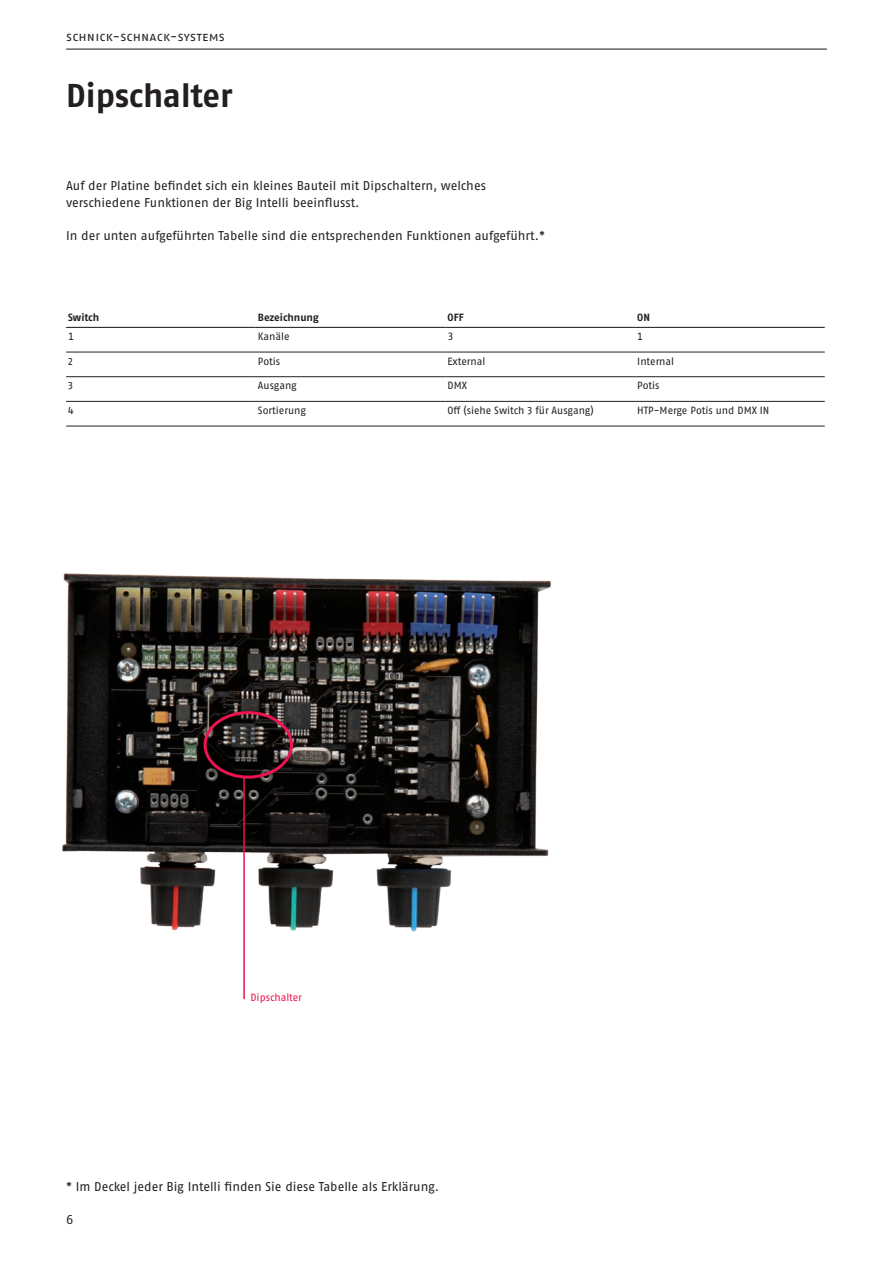
<style>
.page{position:relative;width:893px;height:1263px;background:#fff}
.page>*{position:absolute;margin:0;border:0;box-sizing:border-box;transform-origin:0 0}
.t1{font:700 33px "Fago OT";letter-spacing:-.005em;color:#231f20}
.t2{font:12.75px/16.5px "Fago OT";color:#231f20}
.t3{font:12.75px "Fago OT";letter-spacing:.02em;color:#231f20}
.t4{font:10.5px "Fago OT";color:#231f20}
.t5{font:700 10.5px "Fago OT";letter-spacing:-.005em;color:#231f20}
.t6{font:10.5px "Fago OT";color:#ed1450}
</style>
<div class="page">
<hr style="left:66px;top:49px;width:761px;height:1px;background:#231f20">
<hr style="left:66px;top:327px;width:190px;height:1px;background:#231f20">
<hr style="left:256px;top:327px;width:189px;height:1px;background:#231f20">
<hr style="left:445px;top:327px;width:190px;height:1px;background:#231f20">
<hr style="left:635px;top:327px;width:190px;height:1px;background:#231f20">
<hr style="left:66px;top:352px;width:190px;height:1px;background:#231f20">
<hr style="left:256px;top:352px;width:189px;height:1px;background:#231f20">
<hr style="left:445px;top:352px;width:190px;height:1px;background:#231f20">
<hr style="left:635px;top:352px;width:190px;height:1px;background:#231f20">
<hr style="left:66px;top:376px;width:190px;height:1px;background:#231f20">
<hr style="left:256px;top:376px;width:189px;height:1px;background:#231f20">
<hr style="left:445px;top:376px;width:190px;height:1px;background:#231f20">
<hr style="left:635px;top:376px;width:190px;height:1px;background:#231f20">
<hr style="left:66px;top:401px;width:190px;height:1px;background:#231f20">
<hr style="left:256px;top:401px;width:189px;height:1px;background:#231f20">
<hr style="left:445px;top:401px;width:190px;height:1px;background:#231f20">
<hr style="left:635px;top:401px;width:190px;height:1px;background:#231f20">
<hr style="left:66px;top:426px;width:190px;height:1px;background:#231f20">
<hr style="left:256px;top:426px;width:189px;height:1px;background:#231f20">
<hr style="left:445px;top:426px;width:190px;height:1px;background:#231f20">
<hr style="left:635px;top:426px;width:190px;height:1px;background:#231f20">
<img style="left:62px;top:573px;width:489px;height:427px">
<div style="left:204px;top:711px;width:89px;height:68px;border:3px solid #ed1450;border-radius:50%"></div>
<hr style="left:243px;top:777px;width:2px;height:222px;background:#ed1450">
<p class="t3" style="left:66px;top:29px;width:160px">schnick-schnack-systems</p>
<h1 class="t1" style="left:66px;top:76px;width:168px">Dipschalter</h1>
<p class="t2" style="left:66px;top:177px;width:421px">Auf der Platine befindet sich ein kleines Bauteil mit Dipschaltern, welches verschiedene Funktionen der Big Intelli beeinflusst.</p>
<p class="t2" style="left:66px;top:227px;width:480px">In der unten aufgeführten Tabelle sind die entsprechenden Funktionen aufgeführt.*</p>
<p class="t5" style="left:68px;top:311px;width:32px">Switch</p>
<p class="t5" style="left:258px;top:311px;width:62px">Bezeichnung</p>
<p class="t5" style="left:448px;top:311px;width:18px">OFF</p>
<p class="t5" style="left:637px;top:311px;width:14px">ON</p>
<p class="t4" style="left:68px;top:330px;width:8px">1</p>
<p class="t4" style="left:258px;top:330px;width:33px">Kanäle</p>
<p class="t4" style="left:448px;top:330px;width:8px">3</p>
<p class="t4" style="left:637px;top:330px;width:8px">1</p>
<p class="t4" style="left:68px;top:355px;width:6px">2</p>
<p class="t4" style="left:258px;top:355px;width:24px">Potis</p>
<p class="t4" style="left:448px;top:355px;width:39px">External</p>
<p class="t4" style="left:637px;top:355px;width:38px">Internal</p>
<p class="t4" style="left:68px;top:379px;width:6px">3</p>
<p class="t4" style="left:258px;top:379px;width:40px">Ausgang</p>
<p class="t4" style="left:448px;top:379px;width:21px">DMX</p>
<p class="t4" style="left:637px;top:379px;width:24px">Potis</p>
<p class="t4" style="left:68px;top:404px;width:7px">4</p>
<p class="t4" style="left:258px;top:404px;width:49px">Sortierung</p>
<p class="t4" style="left:448px;top:404px;width:148px">Off (siehe Switch 3 für Ausgang)</p>
<p class="t4" style="left:637px;top:404px;width:134px">HTP-Merge Potis und DMX IN</p>
<p class="t6" style="left:250px;top:990px;width:53px">Dipschalter</p>
<p class="t2" style="left:66px;top:1178px;width:375px">* Im Deckel jeder Big Intelli finden Sie diese Tabelle als Erklärung.</p>
<p class="t2" style="left:66px;top:1211px;width:9px">6</p>
</div>
